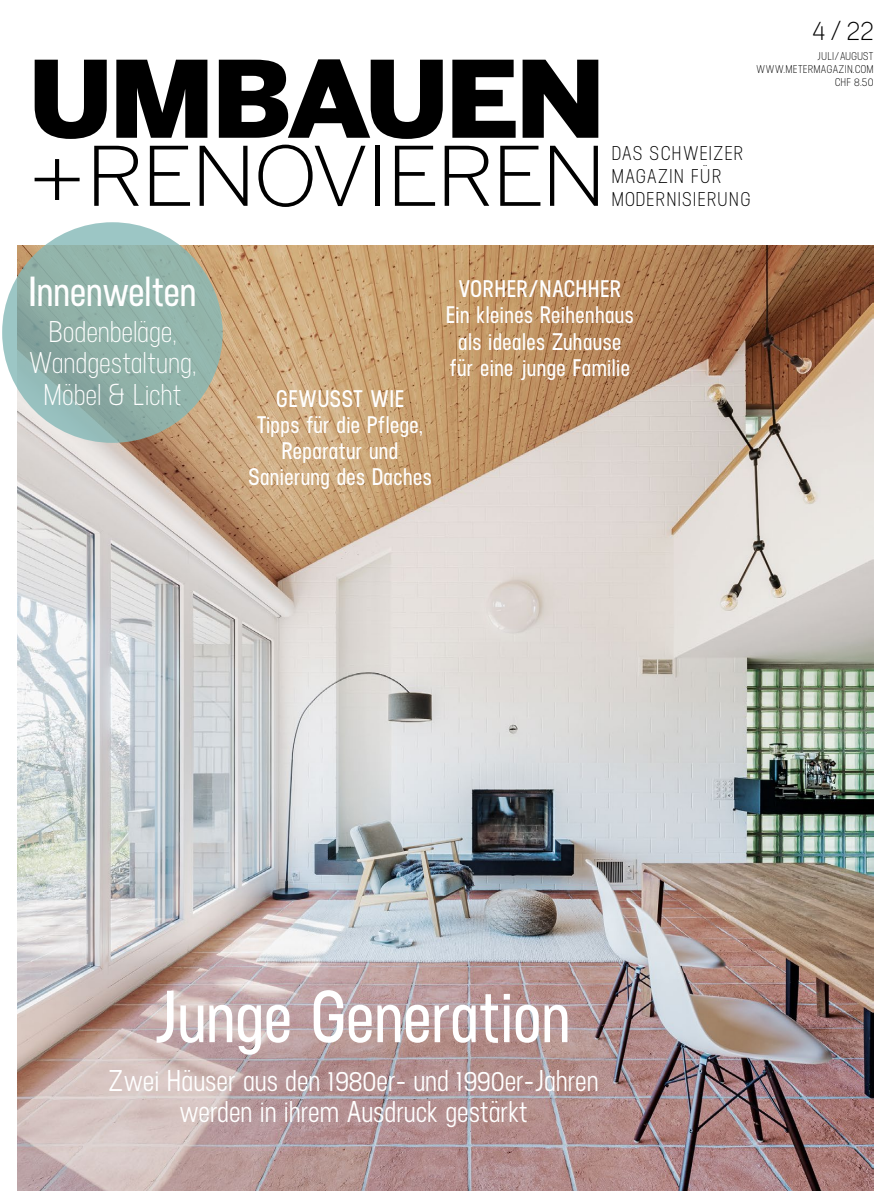
<style>
.page{position:relative;width:893px;height:1191px;background:#fff}
.page>*{position:absolute;margin:0;border:0;box-sizing:border-box;transform-origin:0 0}
.t1{font:900 105.45px "Benton Sans";letter-spacing:-.04em;color:#000;scale:1.1 1}
.t2{font:300 81.15px "Benton Sans";letter-spacing:-.04em;color:#000;scale:1.1 1}
.t3{font:600 73.5px "Neusa";color:#fff}
.t4{font:600 42px "Neusa";color:#fff}
.t5{font:500 30px/31.5px "Neusa";color:#fff;text-align:center}
.t6{font:30px/31.5px "Neusa";letter-spacing:-.005em;color:#fff;text-align:center}
.t7{font:27.45px "Neusa";color:#000}
.t8{font:600 24px/26.2px "Neusa";letter-spacing:.02em;color:#fff;text-align:center}
.t9{font:19.95px/23px "Neusa";letter-spacing:.05em;color:#000}
.t10{font:11.25px/12.8px "Neusa";letter-spacing:.01em;color:#000;text-align:right}
.s1{font-size:28.5px}
</style>
<div class="page">
<img style="left:17px;top:246px;width:857px;height:945px">
<svg style="left:2px;top:222px;width:221px;height:221px;background:#90b2ab"></svg>
<p class="t7" style="left:812px;top:14px;width:63px">4/22</p>
<p class="t10" style="left:756px;top:50px;width:119px">JULI/AUGUST<br>WWW.METERMAGAZIN.COM<br>CHF 8.50</p>
<h1 class="t1" style="left:28px;top:36px;width:527px">UMBAUEN</h1>
<h2 class="t2" style="left:29px;top:128px;width:527px">+RENOVIEREN</h2>
<p class="t9" style="left:612px;top:141px;width:141px">DAS SCHWEIZER<br>MAGAZIN FÜR<br>MODERNISIERUNG</p>
<h3 class="t4" style="left:28px;top:265px;width:169px">Innenwelten</h3>
<p class="t6" style="left:28px;top:315px;width:169px">Bodenbeläge,<br>Wandgestaltung,<br>Möbel &amp; Licht</p>
<p class="t8" style="left:248px;top:384px;width:185px">GEWUSST WIE<br>Tipps für die Pflege,<br>Reparatur und<br>Sanierung des Daches</p>
<p class="t8" style="left:446px;top:275px;width:189px">VORHER/NACHHER<br>Ein kleines Reihenhaus als ideales Zuhause für eine junge Familie</p>
<h3 class="t3" style="left:154px;top:969px;width:418px">Junge Generation</h3>
<p class="t5" style="left:108px;top:1063px;width:492px">Zwei Häuser aus den <span class="s1">1980</span>er- und <span class="s1">1990</span>er-Jahren werden in ihrem Ausdruck gestärkt</p>
</div>
